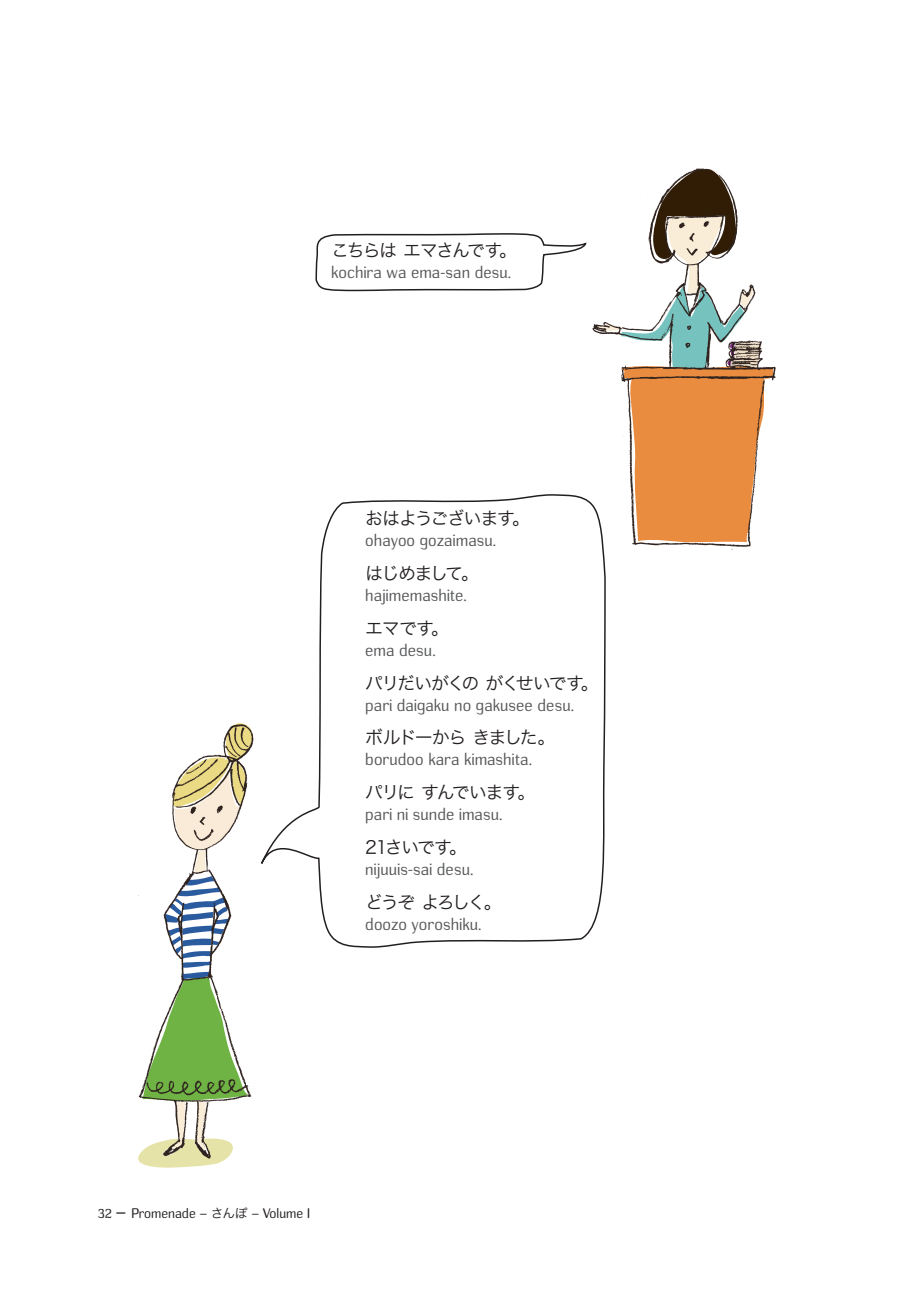
<style>
.page{position:relative;width:919px;height:1289px;background:#fff}
.page>*{position:absolute;margin:0;border:0;box-sizing:border-box;transform-origin:0 0}
.t1{font:18px "Hira Kaku Pro W3";letter-spacing:-.095em;color:#231f20}
.t2{font:18px "Hira Kaku Pro W3";letter-spacing:-.07em;color:#231f20}
.t3{font:16.5px "Headlight Bk";letter-spacing:.005em;color:#57585a}
.t4{font:13.5px "Headlight Bk";color:#231f20}
.s1{font-family:"Hira Kaku Pro W3";font-size:18px}
.s2{font-family:"Hira Kaku Pro W3";font-size:12.75px}
</style>
<div class="page">
<svg style="left:263px;top:542px;width:343px;height:405px"></svg>
<img style="left:138px;top:723px;width:125px;height:445px">
<svg style="left:315px;top:233px;width:273px;height:309px"></svg>
<img style="left:588px;top:168px;width:188px;height:383px">
<p class="t1" style="left:331px;top:235px;width:188px">こちらは エマさんです。</p>
<p class="t3" style="left:331px;top:263px;width:182px">kochira wa ema-san desu.</p>
<p class="t2" style="left:365px;top:502px;width:166px">おはようございます。</p>
<p class="t3" style="left:365px;top:530px;width:132px">ohayoo gozaimasu.</p>
<p class="t1" style="left:365px;top:557px;width:115px">はじめまして。</p>
<p class="t3" style="left:365px;top:585px;width:103px">hajimemashite.</p>
<p class="t1" style="left:365px;top:612px;width:85px">エマです。</p>
<p class="t3" style="left:365px;top:640px;width:72px">ema desu.</p>
<p class="t1" style="left:365px;top:667px;width:235px">パリだいがくの がくせいです。</p>
<p class="t3" style="left:365px;top:695px;width:210px">pari daigaku no gakusee desu.</p>
<p class="t1" style="left:365px;top:721px;width:191px">ボルドーから きました。</p>
<p class="t3" style="left:365px;top:750px;width:168px">borudoo kara kimashita.</p>
<p class="t1" style="left:365px;top:776px;width:171px">パリに すんでいます。</p>
<p class="t3" style="left:365px;top:804px;width:139px">pari ni sunde imasu.</p>
<p class="t1" style="left:365px;top:831px;width:103px">21さいです。</p>
<p class="t3" style="left:365px;top:859px;width:110px">nijuuis-sai desu.</p>
<p class="t1" style="left:365px;top:886px;width:138px">どうぞ よろしく。</p>
<p class="t3" style="left:365px;top:914px;width:118px">doozo yoroshiku.</p>
<p class="t4" style="left:98px;top:1204px;width:214px">32 <span class="s1">–</span> Promenade – <span class="s2">さんぽ</span> – Volume I</p>
</div>
